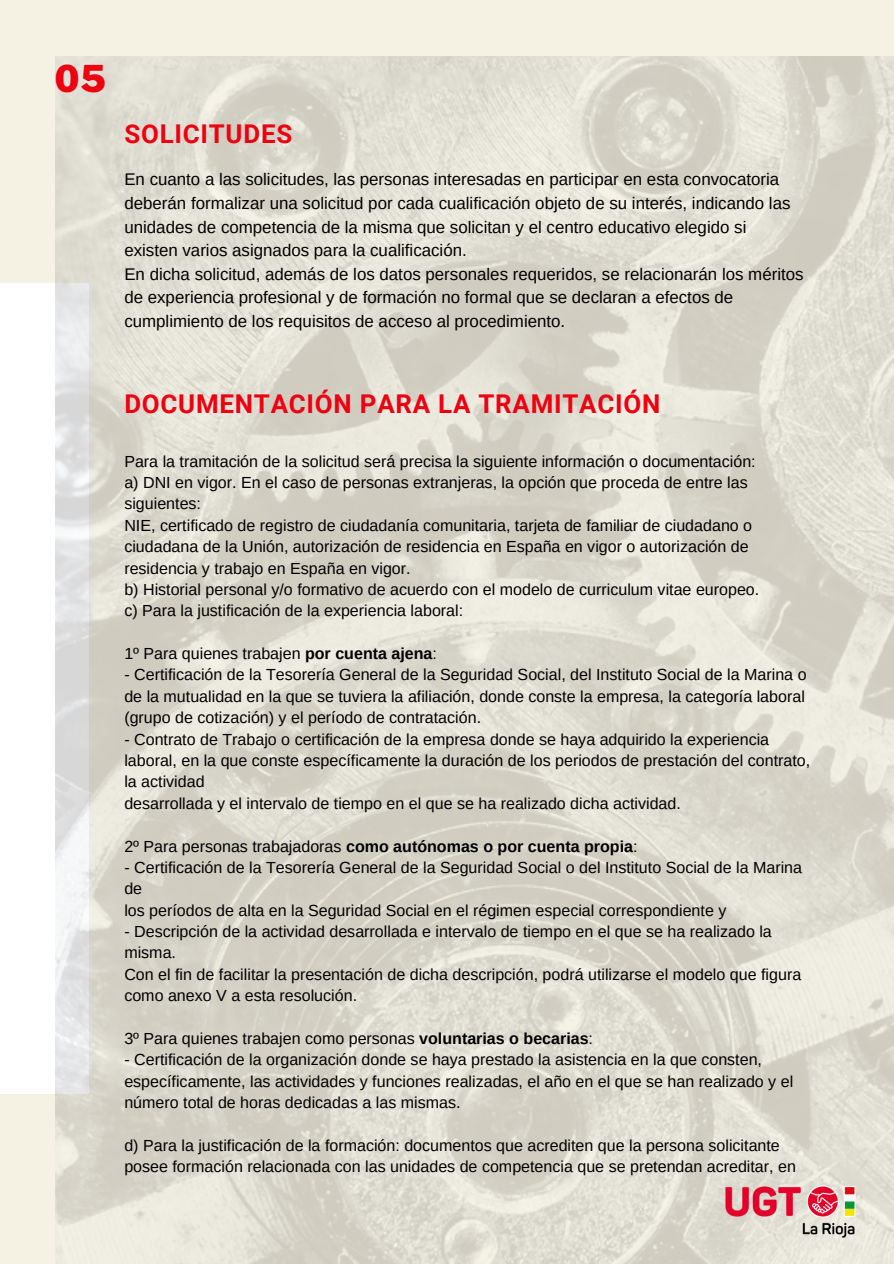
<style>
.page{position:relative;width:894px;height:1264px;background:#fff}
.page>*{position:absolute;margin:0;border:0;box-sizing:border-box;transform-origin:0 0}
.t1{font:900 37.5px "Public Sans";color:#ef0011}
.t2{font:700 25.8px "Roboto";letter-spacing:.03em;color:#ef0011}
.t3{font:16.8px/23.7px "Arimo";color:#000}
.t4{font:16.05px/21.3px "Arimo";color:#000}
.t5{font:700 16.05px "Arimo";color:#000}
.s1{font-weight:700}
.s2{font-weight:400}
</style>
<div class="page">
<div style="left:0;top:0;width:893px;height:1263px;background:#f6f2e3"></div>
<div style="left:0;top:283px;width:89px;height:810px;background:#fff"></div>
<img style="left:56px;top:56px;width:837px;height:1207px">
<img style="left:677px;top:1159px;width:216px;height:103px">
<p class="t1" style="left:54px;top:56px;width:53px">05</p>
<h1 class="t2" style="left:124px;top:119px;width:169px">SOLICITUDES</h1>
<p class="t3" style="left:124px;top:168px;width:667px">En cuanto a las solicitudes, las personas interesadas en participar en esta convocatoria deberán formalizar una solicitud por cada cualificación objeto de su interés, indicando las unidades de competencia de la misma que solicitan y el centro educativo elegido si existen varios asignados para la cualificación.</p>
<p class="t3" style="left:124px;top:262px;width:680px">En dicha solicitud, además de los datos personales requeridos, se relacionarán los méritos de experiencia profesional y de formación no formal que se declaran a efectos de cumplimiento de los requisitos de acceso al procedimiento.</p>
<p class="t2" style="left:124px;top:389px;width:537px">DOCUMENTACIÓN PARA LA TRAMITACIÓN</p>
<p class="t4" style="left:124px;top:450px;width:632px">Para la tramitación de la solicitud será precisa la siguiente información o documentación:</p>
<h1 class="t4" style="left:124px;top:472px;width:624px">a) DNI en vigor. En el caso de personas extranjeras, la opción que proceda de entre las siguientes:</h1>
<p class="t4" style="left:124px;top:514px;width:629px">NIE, certificado de registro de ciudadanía comunitaria, tarjeta de familiar de ciudadano o ciudadana de la Unión, autorización de residencia en España en vigor o autorización de residencia y trabajo en España en vigor.</p>
<p class="t4" style="left:124px;top:578px;width:636px">b) Historial personal y/o formativo de acuerdo con el modelo de curriculum vitae europeo.</p>
<p class="t4" style="left:124px;top:600px;width:340px">c) Para la justificación de la experiencia laboral:</p>
<p class="t4" style="left:124px;top:643px;width:314px">1º Para quienes trabajen <span class="s1">por cuenta ajena</span>:</p>
<p class="t4" style="left:124px;top:664px;width:683px;text-align:justify">- Certificación de la Tesorería General de la Seguridad Social, del Instituto Social de la Marina o de la mutualidad en la que se tuviera la afiliación, donde conste la empresa, la categoría laboral (grupo de cotización) y el período de contratación.</p>
<p class="t4" style="left:124px;top:728px;width:687px">- Contrato de Trabajo o certificación de la empresa donde se haya adquirido la experiencia laboral, en la que conste específicamente la duración de los periodos de prestación del contrato, la actividad</p>
<p class="t4" style="left:124px;top:792px;width:558px">desarrollada y el intervalo de tiempo en el que se ha realizado dicha actividad.</p>
<p class="t5" style="left:124px;top:837px;width:514px"><span class="s2">2º Para personas trabajadoras</span> como autónomas o por cuenta propia<span class="s2">:</span></p>
<p class="t4" style="left:124px;top:856px;width:679px">- Certificación de la Tesorería General de la Seguridad Social o del Instituto Social de la Marina de</p>
<p class="t4" style="left:124px;top:899px;width:603px">los períodos de alta en la Seguridad Social en el régimen especial correspondiente y</p>
<p class="t4" style="left:124px;top:920px;width:648px">- Descripción de la actividad desarrollada e intervalo de tiempo en el que se ha realizado la misma.</p>
<p class="t4" style="left:124px;top:963px;width:678px">Con el fin de facilitar la presentación de dicha descripción, podrá utilizarse el modelo que figura como anexo V a esta resolución.</p>
<p class="t4" style="left:124px;top:1027px;width:470px">3º Para quienes trabajen como personas <span class="s1">voluntarias o becarias</span>:</p>
<p class="t4" style="left:124px;top:1049px;width:639px">- Certificación de la organización donde se haya prestado la asistencia en la que consten,</p>
<p class="t4" style="left:124px;top:1070px;width:670px">específicamente, las actividades y funciones realizadas, el año en el que se han realizado y el número total de horas dedicadas a las mismas.</p>
<p class="t4" style="left:124px;top:1134px;width:673px">d) Para la justificación de la formación: documentos que acrediten que la persona solicitante posee formación relacionada con las unidades de competencia que se pretendan acreditar, en</p>
</div>
